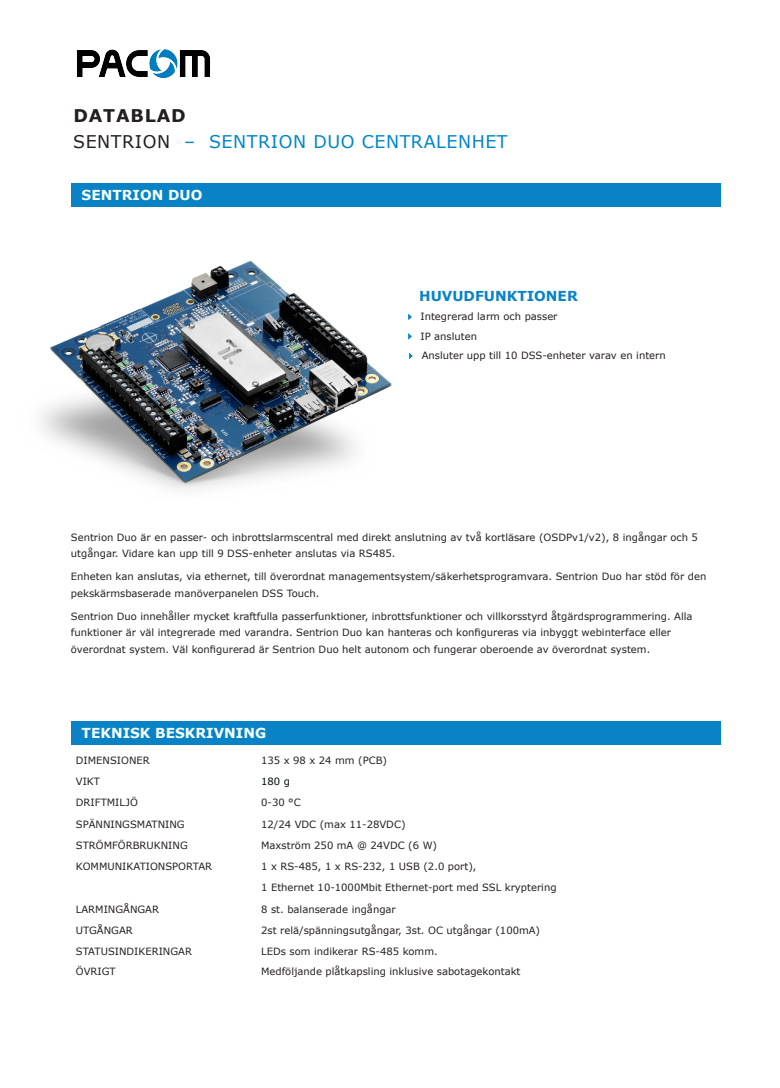
<style>
.page{position:relative;width:780px;height:1088px;background:#fff}
.page>*{position:absolute;margin:0;border:0;box-sizing:border-box;transform-origin:0 0}
.Heading_Cover_-_ligh{font:17.5px "Verdana";letter-spacing:.03em;color:#0085c9}
.Heading_Cover_-_Bold{font:700 17.5px "Verdana";letter-spacing:.05em;color:#231f20}
.Rub2{font:700 13.75px "Verdana";color:#f5ffff}
.Rub2-2{font:700 13.75px "Verdana";color:#0983c6}
.Body_Text{font:10px/16.2px "Verdana";color:#231f20}
.Beskrivningstext_brö{font:10px "Verdana";color:#231f20}
.Beskrivningstext_brö-2{font:10px "Verdana";color:#00080b}
.s1{color:#231f20}
</style>
<div class="page">
<img style="left:41px;top:206px;width:420px;height:284px">
<div style="left:71px;top:183px;width:649px;height:23px;background:#0983c6"></div>
<img style="left:77px;top:49px;width:133px;height:29px">
<div style="left:71px;top:722px;width:649px;height:23px;background:#0983c6"></div>
<svg style="left:409px;top:352px;width:4px;height:7px"></svg>
<svg style="left:408px;top:333px;width:4px;height:7px"></svg>
<svg style="left:408px;top:313px;width:4px;height:7px"></svg>
<p class="Heading_Cover_-_Bold" style="left:73px;top:104px;width:114px">DATABLAD</p>
<p class="Heading_Cover_-_ligh" style="left:73px;top:130px;width:436px"><span class="s1">SENTRION</span> – SENTRION DUO CENTRALENHET</p>
<p class="Rub2" style="left:82px;top:185px;width:122px">SENTRION DUO</p>
<p class="Rub2-2" style="left:419px;top:287px;width:160px">HUVUDFUNKTIONER</p>
<p class="Body_Text" style="left:420px;top:308px;width:139px">Integrerad larm och passer</p>
<p class="Body_Text" style="left:420px;top:328px;width:58px">IP ansluten</p>
<p class="Body_Text" style="left:421px;top:347px;width:245px">Ansluter upp till 10 DSS-enheter varav en intern</p>
<p class="Body_Text" style="left:71px;top:529px;width:628px">Sentrion Duo är en passer- och inbrottslarmscentral med direkt anslutning av två kortläsare (OSDPv1/v2), 8 ingångar och 5 utgångar. Vidare kan upp till 9 DSS-enheter anslutas via RS485.</p>
<p class="Body_Text" style="left:71px;top:568px;width:637px">Enheten kan anslutas, via ethernet, till överordnat managementsystem/säkerhetsprogramvara. Sentrion Duo har stöd för den pekskärmsbaserade manöverpanelen DSS Touch.</p>
<p class="Body_Text" style="left:71px;top:608px;width:623px">Sentrion Duo innehåller mycket kraftfulla passerfunktioner, inbrottsfunktioner och villkorsstyrd åtgärdsprogrammering. Alla funktioner är väl integrerade med varandra. Sentrion Duo kan hanteras och konfigureras via inbyggt webinterface eller överordnat system. Väl konfigurerad är Sentrion Duo helt autonom och fungerar oberoende av överordnat system.</p>
<p class="Rub2" style="left:82px;top:723px;width:186px">TEKNISK BESKRIVNING</p>
<p class="Beskrivningstext_brö" style="left:76px;top:753px;width:75px">DIMENSIONER</p>
<p class="Beskrivningstext_brö" style="left:261px;top:753px;width:127px">135 x 98 x 24 mm (PCB)</p>
<p class="Beskrivningstext_brö" style="left:76px;top:774px;width:26px">VIKT</p>
<p class="Beskrivningstext_brö-2" style="left:261px;top:774px;width:30px">180 g</p>
<p class="Beskrivningstext_brö" style="left:76px;top:796px;width:64px">DRIFTMILJÖ</p>
<p class="Beskrivningstext_brö" style="left:261px;top:796px;width:41px">0-30 °C</p>
<p class="Beskrivningstext_brö" style="left:76px;top:817px;width:110px">SPÄNNINGSMATNING</p>
<p class="Beskrivningstext_brö" style="left:261px;top:817px;width:146px">12/24 VDC (max 11-28VDC)</p>
<p class="Beskrivningstext_brö" style="left:76px;top:838px;width:113px">STRÖMFÖRBRUKNING</p>
<p class="Beskrivningstext_brö" style="left:261px;top:838px;width:177px">Maxström 250 mA @ 24VDC (6 W)</p>
<p class="Beskrivningstext_brö" style="left:76px;top:859px;width:138px">KOMMUNIKATIONSPORTAR</p>
<p class="Beskrivningstext_brö" style="left:261px;top:859px;width:217px">1 x RS-485, 1 x RS-232, 1 USB (2.0 port),</p>
<p class="Beskrivningstext_brö" style="left:261px;top:881px;width:297px">1 Ethernet 10-1000Mbit Ethernet-port med SSL kryptering</p>
<p class="Beskrivningstext_brö" style="left:76px;top:902px;width:85px">LARMINGÅNGAR</p>
<p class="Beskrivningstext_brö" style="left:261px;top:902px;width:136px">8 st. balanserade ingångar</p>
<p class="Beskrivningstext_brö" style="left:76px;top:923px;width:58px">UTGÅNGAR</p>
<p class="Beskrivningstext_brö" style="left:261px;top:923px;width:280px">2st relä/spänningsutgångar, 3st. OC utgångar (100mA)</p>
<p class="Beskrivningstext_brö" style="left:76px;top:944px;width:118px">STATUSINDIKERINGAR</p>
<p class="Beskrivningstext_brö" style="left:261px;top:944px;width:178px">LEDs som indikerar RS-485 komm.</p>
<p class="Beskrivningstext_brö" style="left:76px;top:965px;width:41px">ÖVRIGT</p>
<p class="Beskrivningstext_brö" style="left:261px;top:965px;width:261px">Medföljande plåtkapsling inklusive sabotagekontakt</p>
</div>
